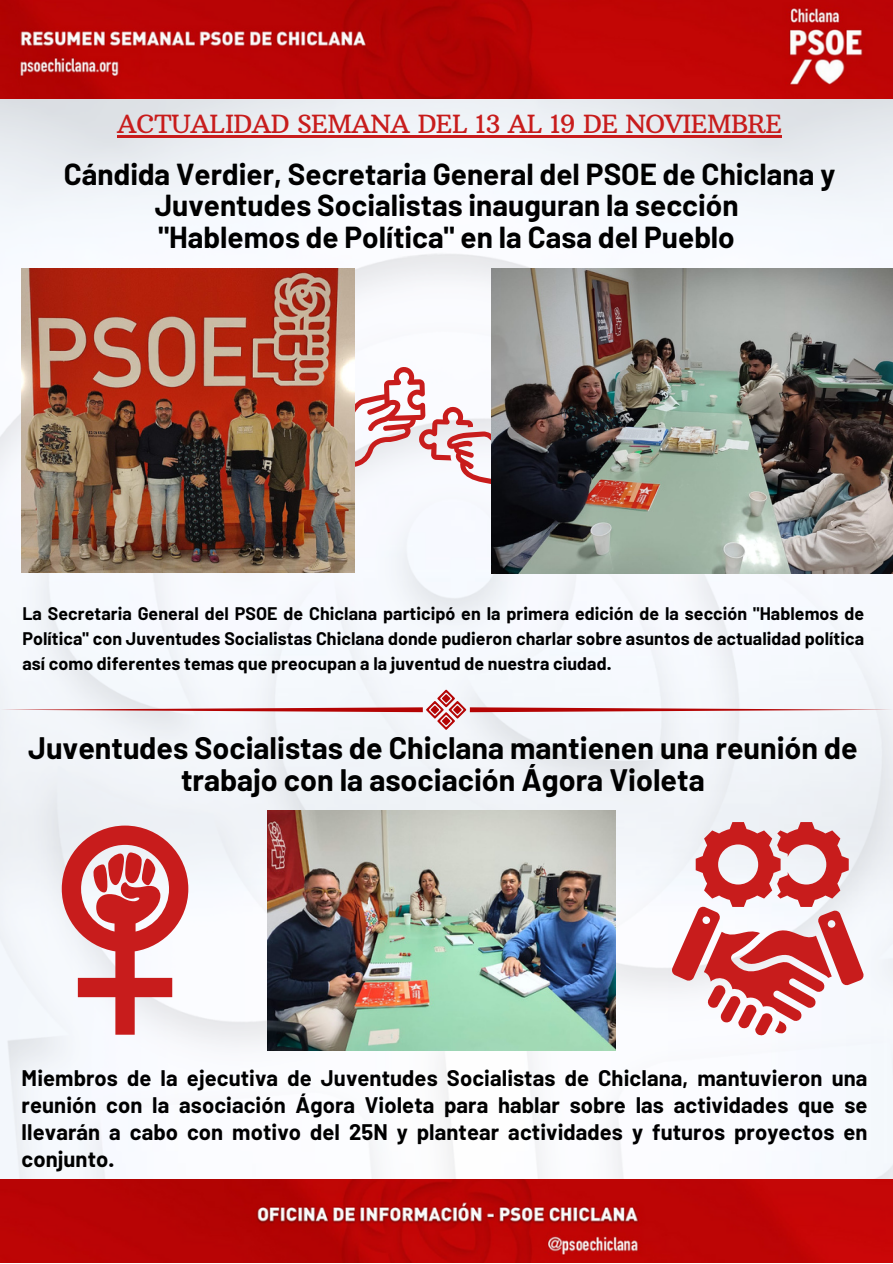
<style>
.page{position:relative;width:893px;height:1264px;background:#fff}
.page>*{position:absolute;margin:0;border:0;box-sizing:border-box;transform-origin:0 0}
.t1{font:700 30.3px/32.5px "Barlow";color:#000;text-align:center}
.t2{font:700 29.7px/31.8px "Barlow";color:#000;text-align:center}
.t3{font:25.5px "Arbutus Slab";letter-spacing:-.02em;color:#c81c1c}
.t4{font:700 22.05px/27px "Barlow";letter-spacing:.005em;color:#000;text-align:justify}
.t5{font:700 17.85px/24.8px "Barlow";letter-spacing:.005em;color:#000;text-align:justify}
</style>
<div class="page">
<img style="left:0;top:99px;width:892px;height:1080px">
<img style="left:0;top:1179px;width:892px;height:83px">
<img style="left:0;top:0;width:892px;height:99px">
<svg style="left:0;top:689px;width:892px;height:41px"></svg>
<svg style="left:354px;top:360px;width:137px;height:147px"></svg>
<img style="left:22px;top:268px;width:332px;height:304px">
<img style="left:491px;top:268px;width:401px;height:305px">
<svg style="left:671px;top:822px;width:193px;height:213px"></svg>
<img style="left:268px;top:810px;width:347px;height:240px">
<svg style="left:62px;top:825px;width:126px;height:209px"></svg>
<hr style="left:117px;top:135px;width:664px;height:2px;background:#c81c1c">
<p class="t3" style="left:117px;top:108px;width:666px">ACTUALIDAD SEMANA DEL 13 AL 19 DE NOVIEMBRE</p>
<p class="t2" style="left:64px;top:157px;width:773px">Cándida Verdier, Secretaria General del PSOE de Chiclana y<br>Juventudes Socialistas inauguran la sección</p>
<p class="t2" style="left:158px;top:220px;width:577px">"Hablemos de Política" en la Casa del Pueblo</p>
<p class="t5" style="left:22px;top:600px;width:843px">La Secretaria General del PSOE de Chiclana participó en la primera edición de la sección "Hablemos de Política" con Juventudes Socialistas Chiclana donde pudieron charlar sobre asuntos de actualidad política así como diferentes temas que preocupan a la juventud de nuestra ciudad.</p>
<p class="t1" style="left:28px;top:730px;width:831px">Juventudes Socialistas de Chiclana mantienen una reunión de trabajo con la asociación Ágora Violeta</p>
<p class="t4" style="left:22px;top:1063px;width:847px">Miembros de la ejecutiva de Juventudes Socialistas de Chiclana, mantuvieron una reunión con la asociación Ágora Violeta para hablar sobre las actividades que se llevarán a cabo con motivo del 25N y plantear actividades y futuros proyectos en conjunto.</p>
</div>
